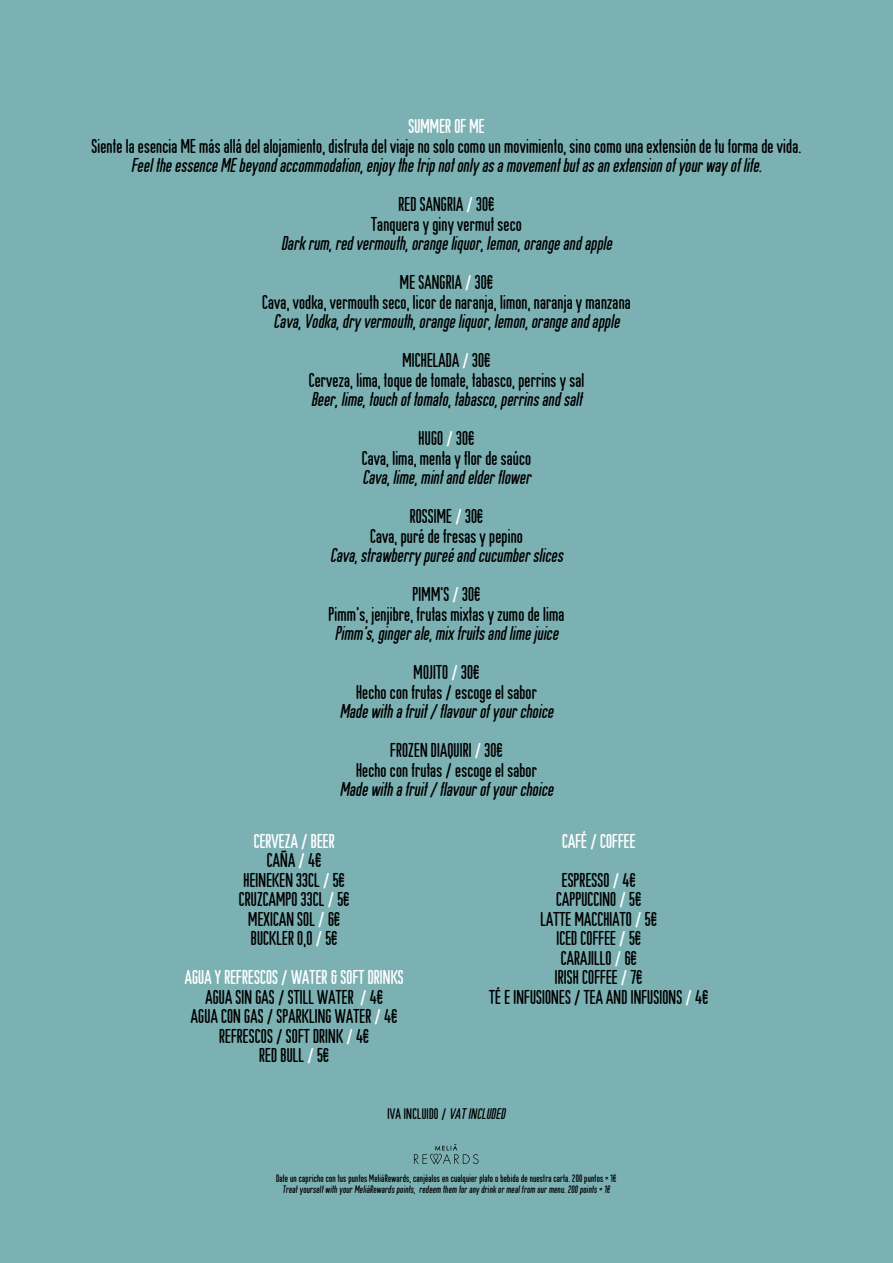
<style>
.page{position:relative;width:893px;height:1263px;background:#7cb1b3}
.page>*{position:absolute;margin:0;border:0;box-sizing:border-box;transform-origin:0 0}
.t1{font:19.5px/19.5px "Cst Berlin East Orig Round";letter-spacing:.01em;color:#000;text-align:center}
.t2{font:italic 19.5px/39px "Cst Berlin East Orig Round";letter-spacing:.01em;color:#000;text-align:center}
.t3{font:19.5px/39px "Cst Berlin East Orig Round";letter-spacing:.01em;color:#fff}
.t4{font:15px "Cst Berlin East Orig Round";letter-spacing:.02em;color:#000}
.t5{font:10.5px/10.5px "Cst Berlin East Orig Round";letter-spacing:.02em;color:#000;text-align:center}
.s1{font-style:normal}
.s2{font-style:normal;color:#fff}
.s3{color:#fff}
.s4{color:#000}
.s5{font-style:italic}
</style>
<div class="page">
<svg style="left:414px;top:1144px;width:65px;height:20px"></svg>
<p class="t3" style="left:408px;top:106px;width:78px">SUMMER OF ME</p>
<p class="t1" style="left:92px;top:135px;width:711px">Siente la esencia ME más allá del alojamiento, disfruta del viaje no solo como un movimiento, sino como una extensión de tu forma de vida.</p>
<p class="t2" style="left:131px;top:145px;width:636px">FeeltheessenceMEbeyondaccommodation,enjoy thetripnotonly asamovementbutasanextensionofyourway oflife.<br><span class="s1">RED SANGRIA</span> <span class="s2">/</span> <span class="s1">30€</span></p>
<p class="t1" style="left:371px;top:213px;width:152px">Tanquera y giny vermut seco</p>
<p class="t2" style="left:281px;top:223px;width:336px">Darkrum,redvermouth,orangeliquor,lemon,orangeandapple<br><span class="s1">ME SANGRIA</span> <span class="s2">/</span> <span class="s1">30€</span></p>
<p class="t1" style="left:262px;top:291px;width:370px">Cava, vodka, vermouth seco, licor de naranja, limon, naranja y manzana</p>
<p class="t2" style="left:274px;top:301px;width:351px">Cava,Vodka,dry vermouth,orangeliquor,lemon,orangeandapple<br><span class="s1">MICHELADA</span> <span class="s2">/</span> <span class="s1">30€</span></p>
<p class="t1" style="left:309px;top:369px;width:277px">Cerveza, lima, toque de tomate, tabasco, perrins y sal</p>
<p class="t2" style="left:311px;top:379px;width:276px">Beer,lime,touchoftomato,tabasco,perrinsandsalt<br><span class="s1">HUGO</span> <span class="s2">/</span> <span class="s1">30€</span></p>
<p class="t1" style="left:362px;top:447px;width:171px">Cava, lima, menta y flor de saúco</p>
<p class="t2" style="left:362px;top:457px;width:174px">Cava,lime,mintandelderflower<br><span class="s1">ROSSIME</span> <span class="s2">/</span> <span class="s1">30€</span></p>
<p class="t1" style="left:370px;top:525px;width:154px">Cava, puré de fresas y pepino</p>
<p class="t2" style="left:330px;top:535px;width:238px">Cava,strawberry pureéandcucumberslices<br><span class="s1">PIMM’S</span> <span class="s2">/</span> <span class="s1">30€</span></p>
<p class="t1" style="left:329px;top:603px;width:237px">Pimm’s, jenjibre, frutas mixtas y zumo de lima</p>
<p class="t2" style="left:335px;top:613px;width:229px">Pimm’s,gingerale,mixfruitsandlimejuice<br><span class="s1">MOJITO</span> <span class="s2">/</span> <span class="s1">30€</span></p>
<p class="t1" style="left:356px;top:681px;width:182px">Hecho con frutas / escoge el sabor</p>
<p class="t2" style="left:340px;top:691px;width:219px">Madewithafruit/flavourofyourchoice<br><span class="s1">FROZEN DIAQUIRI</span> <span class="s2">/</span> <span class="s1">30€</span></p>
<p class="t1" style="left:356px;top:759px;width:182px">Hecho con frutas / escoge el sabor</p>
<p class="t2" style="left:340px;top:769px;width:219px">Madewithafruit/flavourofyourchoice</p>
<p class="t1" style="left:239px;top:830px;width:112px"><span class="s3">CERVEZA / BEER<br></span>CAÑA <span class="s3">/</span> 4€<br>HEINEKEN 33CL <span class="s3">/</span> 5€<br>CRUZCAMPO 33CL <span class="s3">/</span> 5€<br>MEXICAN SOL <span class="s3">/</span> 6€<br>BUCKLER 0,0 <span class="s3">/</span> 5€</p>
<p class="t1" style="left:185px;top:967px;width:220px"><span class="s3">AGUA Y REFRESCOS / WATER &amp; SOFT DRINKS<br></span>AGUA SIN GAS / STILL WATER <span class="s3">/</span> 4€<br>AGUA CON GAS / SPARKLING WATER <span class="s3">/</span> 4€<br>REFRESCOS / SOFT DRINK <span class="s3">/</span> 4€<br>RED BULL <span class="s3">/</span> 5€</p>
<p class="t3" style="left:562px;top:820px;width:76px">CAFÉ / COFFEE<br><span class="s4">ESPRESSO</span> / <span class="s4">4€</span></p>
<p class="t1" style="left:489px;top:889px;width:221px">CAPPUCCINO <span class="s3">/</span> 5€<br>LATTE MACCHIATO <span class="s3">/</span> 5€<br>ICED COFFEE <span class="s3">/</span> 5€<br>CARAJILLO <span class="s3">/</span> 6€<br>IRISH COFFEE <span class="s3">/</span> 7€<br>TÉ E INFUSIONES / TEA AND INFUSIONS <span class="s3">/</span> 4€</p>
<p class="t4" style="left:387px;top:1104px;width:122px">IVA INCLUIDO / <span class="s5">VATINCLUDED</span></p>
<p class="t5" style="left:276px;top:1173px;width:342px">Date un capricho con tus puntos MeliáRewards, canjéalos en cualquier plato o bebida de nuestra carta. 200 puntos = 1€<br>Treatyourselfwith your MeliáRewards points, redeem them for any drink or mealfrom our menu.200 points = 1€</p>
</div>
